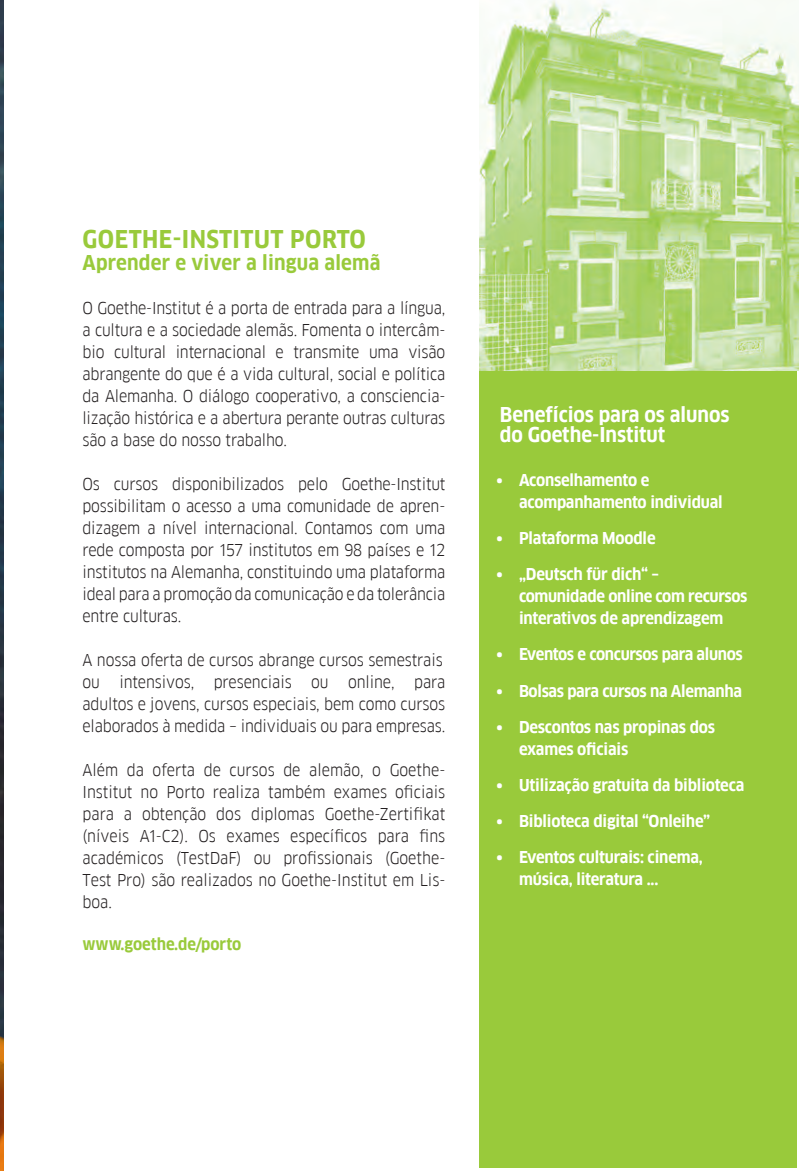
<style>
.page{position:relative;width:799px;height:1171px;background:#fff}
.page>*{position:absolute;margin:0;border:0;box-sizing:border-box;transform-origin:0 0}
.t1{font:700 24px "Goethe FF Clan";letter-spacing:.02em;color:#99ca3b}
.t2{font:700 20px/20px "Goethe FF Clan";color:#fff}
.t3{font:700 20px "Goethe FF Clan";letter-spacing:.01em;color:#99ca3b}
.t4{font:16px/22px "Goethe FF Clan";letter-spacing:-.01em;color:#231f20;text-align:justify}
.t5{font:700 16px/22px "Goethe FF Clan";letter-spacing:-.01em;color:#fff}
.t6{font:700 16px "Goethe FF Clan";color:#99ca3b}
</style>
<div class="page">
<img style="left:0;top:6px;width:3px;height:1160px">
<div style="left:479px;top:302px;width:318px;height:865px;background:#99ca3b"></div>
<img style="left:479px;top:0;width:320px;height:371px">
<svg style="left:0;top:0;width:4px;height:6px"></svg>
<svg style="left:0;top:1166px;width:4px;height:5px"></svg>
<svg style="left:796px;top:0;width:3px;height:6px"></svg>
<p class="t1" style="left:83px;top:225px;width:285px">GOETHE-INSTITUT PORTO</p>
<p class="t3" style="left:83px;top:251px;width:300px">Aprender e viver a lingua alemã</p>
<p class="t4" style="left:83px;top:297px;width:364px">O Goethe-Institut é a porta de entrada para a língua, a cultura e a sociedade alemãs. Fomenta o intercâm&shy;bio cultural internacional e transmite uma visão abrangente do que é a vida cultural, social e política da Alemanha. O diálogo cooperativo, a consciencia&shy;lização histórica e a abertura perante outras culturas são a base do nosso trabalho.</p>
<p class="t4" style="left:83px;top:473px;width:364px">Os cursos disponibilizados pelo Goethe-Institut possibilitam o acesso a uma comunidade de apren&shy;dizagem a nível internacional. Contamos com uma rede composta por 157 institutos em 98 países e 12 institutos na Alemanha, constituindo uma plataforma ideal para a promoção da comunicação e da tolerância entre culturas.</p>
<p class="t4" style="left:83px;top:649px;width:362px">A nossa oferta de cursos abrange cursos semestrais</p>
<p class="t4" style="left:83px;top:671px;width:364px">ou intensivos, presenciais ou online, para adultos e jovens, cursos especiais, bem como cursos elaborados à medida – individuais ou para empresas.</p>
<p class="t4" style="left:83px;top:759px;width:364px">Além da oferta de cursos de alemão, o Goethe-Institut no Porto realiza também exames oficiais para a obtenção dos diplomas Goethe-Zertifikat (níveis A1-C2). Os exames específicos para fins académicos (TestDaF) ou profissionais (Goethe-Test Pro) são realizados no Goethe-Institut em Lis&shy;boa.</p>
<p class="t6" style="left:83px;top:935px;width:160px">www.goethe.de/porto</p>
<p class="t2" style="left:500px;top:405px;width:231px">Benefícios para os alunos do Goethe-Institut</p>
<p class="t5" style="left:519px;top:469px;width:205px;text-indent:-23px">• Aconselhamento e acompanhamento individual</p>
<p class="t5" style="left:496px;top:527px;width:161px">• Plataforma Moodle</p>
<p class="t5" style="left:519px;top:563px;width:230px;text-indent:-23px">• „Deutsch für dich“ – comunidade online com recursos interativos de aprendizagem</p>
<p class="t5" style="left:496px;top:643px;width:248px">• Eventos e concursos para alunos</p>
<p class="t5" style="left:496px;top:680px;width:247px">• Bolsas para cursos na Alemanha</p>
<p class="t5" style="left:519px;top:716px;width:197px;text-indent:-23px">• Descontos nas propinas dos exames oficiais</p>
<p class="t5" style="left:496px;top:774px;width:249px">• Utilização gratuita da biblioteca</p>
<p class="t5" style="left:496px;top:810px;width:215px">• Biblioteca digital “Onleihe”</p>
<p class="t5" style="left:519px;top:846px;width:185px;text-indent:-23px">• Eventos culturais: cinema, música, literatura ...</p>
</div>
